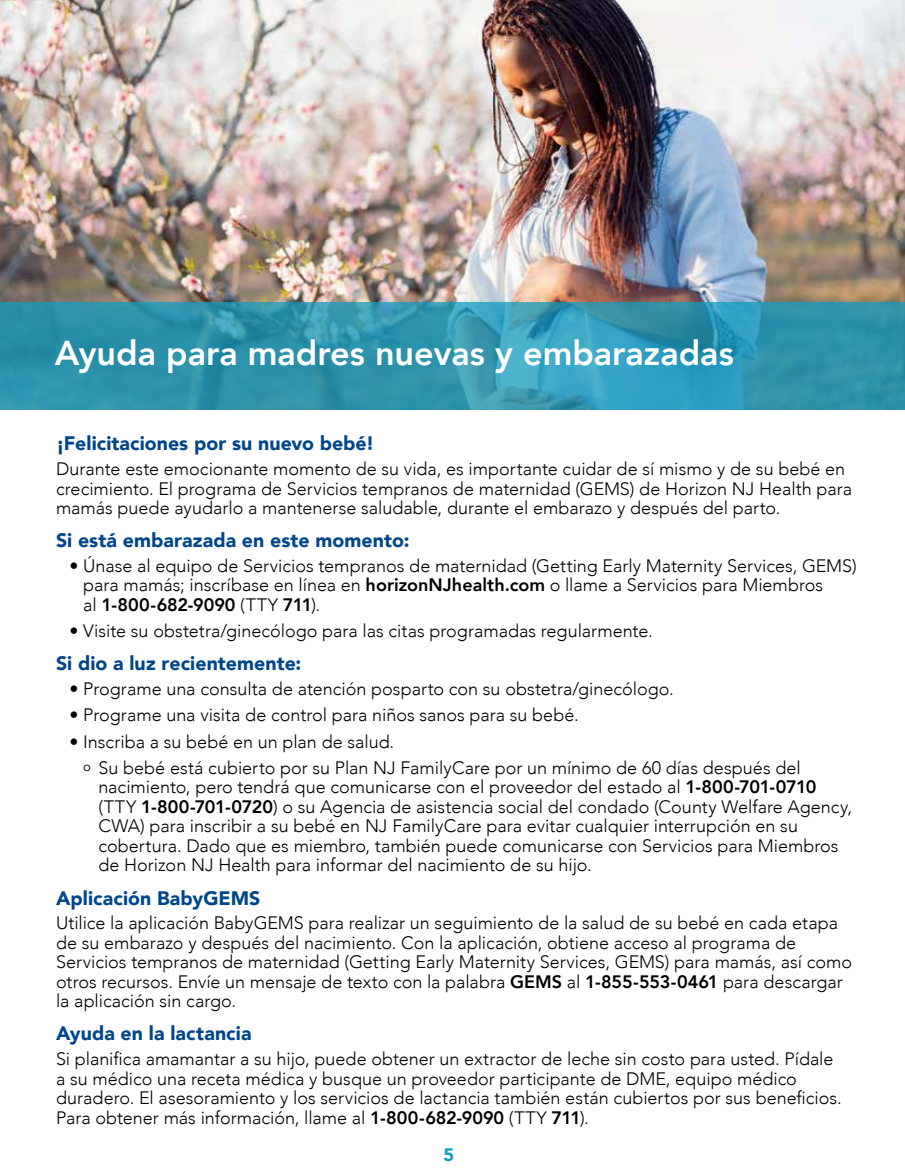
<style>
.page{position:relative;width:905px;height:1175px;background:#fff}
.page>*{position:absolute;margin:0;border:0;box-sizing:border-box;transform-origin:0 0}
.t1{font:800 34.5px "Avenir";color:#fff}
.t2{font:900 19.5px "Avenir";letter-spacing:.005em;color:#00468b}
.t3{font:300 18px/19.5px "Avenir";color:#000}
.t4{font:900 18px "Avenir";color:#129dc0}
.s1{font-weight:800}
</style>
<div class="page">
<img style="left:0;top:0;width:904px;height:302px">
<svg style="left:0;top:302px;width:904px;height:108px;background:#2f95af"></svg>
<h1 class="t1" style="left:55px;top:326px;width:680px">Ayuda para madres nuevas y embarazadas</h1>
<p class="t2" style="left:56px;top:426px;width:320px">¡Felicitaciones por su nuevo bebé!</p>
<p class="t3" style="left:56px;top:459px;width:797px">Durante este emocionante momento de su vida, es importante cuidar de sí mismo y de su bebé en crecimiento. El programa de Servicios tempranos de maternidad (GEMS) de Horizon NJ Health para mamás puede ayudarlo a mantenerse saludable, durante el embarazo y después del parto.</p>
<p class="t2" style="left:56px;top:523px;width:355px">Si está embarazada en este momento:</p>
<p class="t3" style="left:83px;top:556px;width:775px;text-indent:-14px">• Únase al equipo de Servicios tempranos de maternidad (Getting Early Maternity Services, GEMS) para mamás; inscríbase en línea en <span class="s1">horizonNJhealth.com</span> o llame a Servicios para Miembros<br>al <span class="s1">1-800-682-9090</span> (TTY <span class="s1">711</span>).</p>
<p class="t3" style="left:70px;top:621px;width:584px">• Visite su obstetra/ginecólogo para las citas programadas regularmente.</p>
<p class="t2" style="left:56px;top:646px;width:247px">Si dio a luz recientemente:</p>
<p class="t3" style="left:70px;top:679px;width:605px">• Programe una consulta de atención posparto con su obstetra/ginecólogo.</p>
<p class="t3" style="left:70px;top:705px;width:510px">• Programe una visita de control para niños sanos para su bebé.</p>
<p class="t3" style="left:83px;top:728px;width:719px;line-height:26.2px;text-indent:-14px">• Inscriba a su bebé en un plan de salud.<br><sup>o</sup> Su bebé está cubierto por su Plan NJ FamilyCare por un mínimo de 60 días después del</p>
<p class="t3" style="left:98px;top:777px;width:755px">nacimiento, pero tendrá que comunicarse con el proveedor del estado al <span class="s1">1-800-701-0710 </span>(TTY <span class="s1">1-800-701-0720</span>) o su Agencia de asistencia social del condado (County Welfare Agency, CWA) para inscribir a su bebé en NJ FamilyCare para evitar cualquier interrupción en su cobertura. Dado que es miembro, también puede comunicarse con Servicios para Miembros de Horizon NJ Health para informar del nacimiento de su hijo.</p>
<p class="t2" style="left:56px;top:881px;width:206px">Aplicación BabyGEMS</p>
<p class="t3" style="left:56px;top:913px;width:797px">Utilice la aplicación BabyGEMS para realizar un seguimiento de la salud de su bebé en cada etapa de su embarazo y después del nacimiento. Con la aplicación, obtiene acceso al programa de Servicios tempranos de maternidad (Getting Early Maternity Services, GEMS) para mamás, así como otros recursos. Envíe un mensaje de texto con la palabra <span class="s1">GEMS</span> al <span class="s1">1-855-553-0461</span> para descargar la aplicación sin cargo.</p>
<p class="t2" style="left:56px;top:1017px;width:197px">Ayuda en la lactancia</p>
<p class="t3" style="left:56px;top:1049px;width:787px">Si planifica amamantar a su hijo, puede obtener un extractor de leche sin costo para usted. Pídale a su médico una receta médica y busque un proveedor participante de DME, equipo médico duradero. El asesoramiento y los servicios de lactancia también están cubiertos por sus beneficios.<br>Para obtener más información, llame al <span class="s1">1-800-682-9090</span> (TTY <span class="s1">711</span>).</p>
<p class="t4" style="left:443px;top:1138px;width:12px">5</p>
</div>
